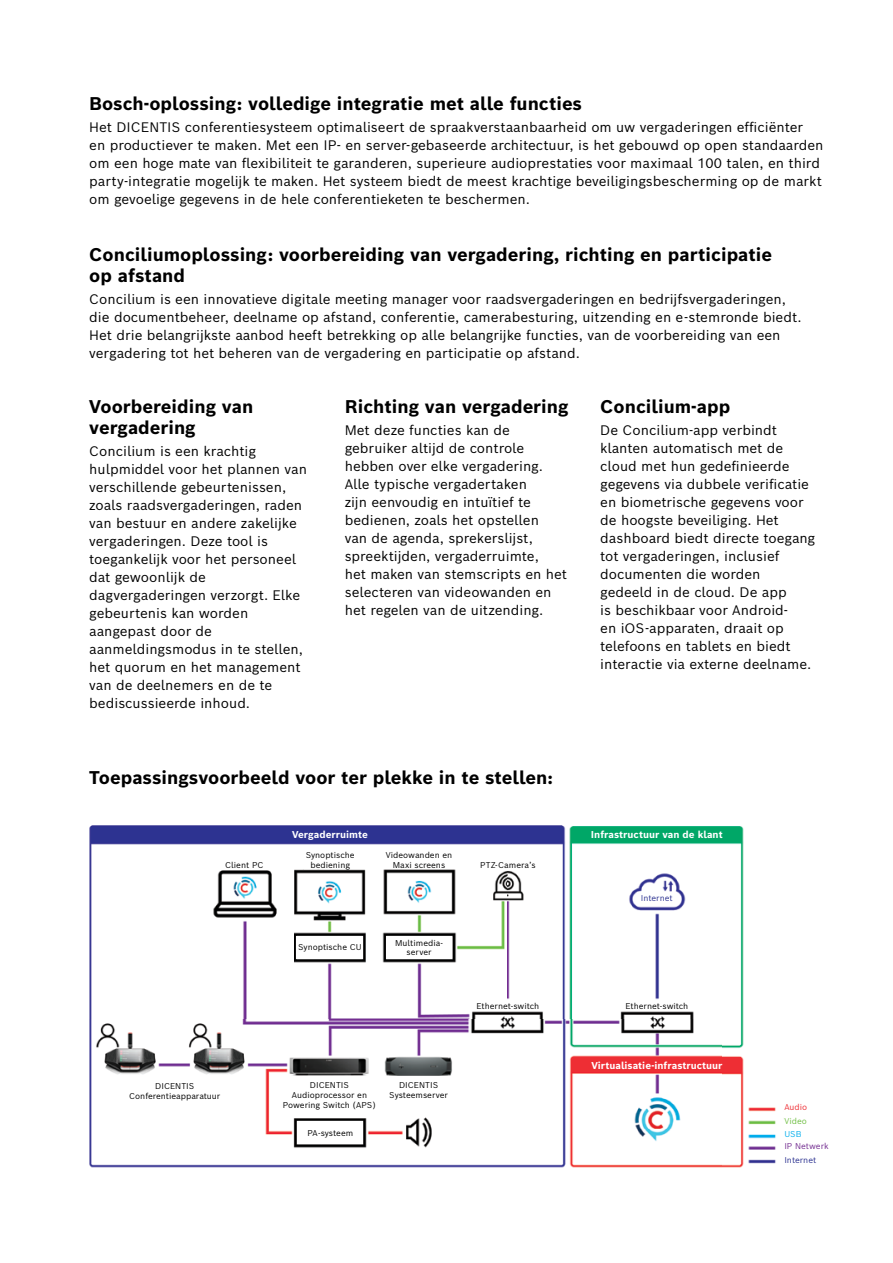
<style>
.page{position:relative;width:893px;height:1263px;background:#fff}
.page>*{position:absolute;margin:0;border:0;box-sizing:border-box;transform-origin:0 0}
.t1{font:700 18px/21px "Bosch Sans";color:#000}
.t2{font:13.5px/18px "Bosch Sans";color:#000}
.t3{font:700 9.75px "Bosch Sans";color:#fff}
.t4{font:8.25px/9.9px "Bosch Sans";color:#000;text-align:center}
.t5{font:8.25px "Bosch Sans";color:#2d3391}
.t6{font:8.25px "Bosch Sans";color:#742e91}
.t7{font:8.25px "Bosch Sans";color:#ee2e34}
.t8{font:8.25px "Bosch Sans";color:#70bf44}
.t9{font:8.25px "Bosch Sans";color:#00adec}
</style>
<div class="page">
<img style="left:89px;top:825px;width:695px;height:343px">
<div style="left:224px;top:827px;width:212px;height:14px;background:#2d3391"></div>
<div style="left:572px;top:827px;width:169px;height:14px;background:#00a767"></div>
<div style="left:218px;top:860px;width:53px;height:9px;background:#fff"></div>
<div style="left:288px;top:851px;width:85px;height:18px;background:#fff"></div>
<div style="left:465px;top:860px;width:85px;height:9px;background:#fff"></div>
<div style="left:457px;top:1001px;width:102px;height:10px;background:#fff"></div>
<div style="left:604px;top:1001px;width:106px;height:10px;background:#fff"></div>
<div style="left:384px;top:846px;width:70px;height:22px;background:#fff"></div>
<div style="left:297px;top:936px;width:66px;height:22px;background:#fff"></div>
<div style="left:297px;top:1121px;width:66px;height:22px;background:#fff"></div>
<div style="left:386px;top:936px;width:66px;height:22px;background:#fff"></div>
<div style="left:117px;top:1078px;width:115px;height:25px;background:#fff"></div>
<div style="left:384px;top:1077px;width:69px;height:37px;background:#fff"></div>
<div style="left:281px;top:1077px;width:97px;height:37px;background:#fff"></div>
<div style="left:637px;top:893px;width:39px;height:9px;background:#fff"></div>
<div style="left:573px;top:1057px;width:168px;height:15px;background:#ee2e34"></div>
<h1 class="t1" style="left:89px;top:92px;width:494px">Bosch-oplossing: volledige integratie met alle functies</h1>
<p class="t2" style="left:89px;top:118px;width:736px">Het DICENTIS conferentiesysteem optimaliseert de spraakverstaanbaarheid om uw vergaderingen efficiënter<br>en productiever te maken. Met een IP- en server-gebaseerde architectuur, is het gebouwd op open standaarden om een hoge mate van flexibiliteit te garanderen, superieure audioprestaties voor maximaal 100 talen, en third party-integratie mogelijk te maken. Het systeem biedt de meest krachtige beveiligingsbescherming op de markt om gevoelige gegevens in de hele conferentieketen te beschermen.</p>
<h1 class="t1" style="left:89px;top:244px;width:684px">Conciliumoplossing: voorbereiding van vergadering, richting en participatie op afstand</h1>
<p class="t2" style="left:89px;top:290px;width:714px">Concilium is een innovatieve digitale meeting manager voor raadsvergaderingen en bedrijfsvergaderingen, die documentbeheer, deelname op afstand, conferentie, camerabesturing, uitzending en e-stemronde biedt.<br>Het drie belangrijkste aanbod heeft betrekking op alle belangrijke functies, van de voorbereiding van een vergadering tot het beheren van de vergadering en participatie op afstand.</p>
<h1 class="t1" style="left:89px;top:396px;width:166px">Voorbereiding van vergadering</h1>
<p class="t2" style="left:89px;top:442px;width:219px">Concilium is een krachtig hulpmiddel voor het plannen van verschillende gebeurtenissen, zoals raadsvergaderingen, raden van bestuur en andere zakelijke vergaderingen. Deze tool is toegankelijk voor het personeel dat gewoonlijk de dagvergaderingen verzorgt. Elke gebeurtenis kan worden aangepast door de aanmeldingsmodus in te stellen, het quorum en het management van de deelnemers en de te bediscussieerde inhoud.</p>
<h1 class="t1" style="left:345px;top:396px;width:225px">Richting van vergadering</h1>
<p class="t2" style="left:345px;top:421px;width:224px">Met deze functies kan de gebruiker altijd de controle hebben over elke vergadering.<br>Alle typische vergadertaken<br>zijn eenvoudig en intuïtief te bedienen, zoals het opstellen<br>van de agenda, sprekerslijst, spreektijden, vergaderruimte,<br>het maken van stemscripts en het selecteren van videowanden en het regelen van de uitzending.</p>
<h1 class="t1" style="left:600px;top:396px;width:131px">Concilium-app</h1>
<p class="t2" style="left:600px;top:421px;width:216px">De Concilium-app verbindt klanten automatisch met de cloud met hun gedefinieerde gegevens via dubbele verificatie en biometrische gegevens voor de hoogste beveiliging. Het dashboard biedt directe toegang tot vergaderingen, inclusief documenten die worden gedeeld in de cloud. De app<br>is beschikbaar voor Android-<br>en iOS-apparaten, draait op telefoons en tablets en biedt interactie via externe deelname.</p>
<h1 class="t1" style="left:89px;top:767px;width:465px">Toepassingsvoorbeeld voor ter plekke in te stellen:</h1>
<p class="t3" style="left:292px;top:828px;width:77px">Vergaderruimte</p>
<p class="t3" style="left:591px;top:828px;width:133px">Infrastructuur van de klant</p>
<p class="t4" style="left:225px;top:859px;width:40px">Client PC</p>
<p class="t4" style="left:306px;top:850px;width:50px">Synoptische bediening</p>
<p class="t4" style="left:480px;top:859px;width:57px">PTZ-Camera’s</p>
<p class="t4" style="left:386px;top:850px;width:68px">Videowanden en<br>Maxi screens</p>
<p class="t4" style="left:298px;top:942px;width:65px">Synoptische CU</p>
<p class="t4" style="left:395px;top:937px;width:49px">Multimedia&shy;server</p>
<p class="t5" style="left:641px;top:892px;width:33px">Internet</p>
<p class="t4" style="left:476px;top:1001px;width:64px">Ethernet-switch</p>
<p class="t4" style="left:626px;top:1001px;width:64px">Ethernet-switch</p>
<p class="t4" style="left:129px;top:1081px;width:93px">DICENTIS<br>Conferentieapparatuur</p>
<p class="t4" style="left:389px;top:1080px;width:60px">DICENTIS<br>Systeemserver</p>
<p class="t4" style="left:283px;top:1080px;width:95px">DICENTIS<br>Audioprocessor en<br>Powering Switch (APS)</p>
<p class="t4" style="left:307px;top:1127px;width:47px">PA-systeem</p>
<p class="t3" style="left:591px;top:1058px;width:133px">Virtualisatie-infrastructuur</p>
<p class="t7" style="left:784px;top:1102px;width:24px">Audio</p>
<p class="t9" style="left:784px;top:1128px;width:19px">USB</p>
<p class="t8" style="left:784px;top:1115px;width:24px">Video</p>
<p class="t6" style="left:784px;top:1141px;width:46px">IP Netwerk</p>
<p class="t5" style="left:784px;top:1154px;width:33px">Internet</p>
</div>
